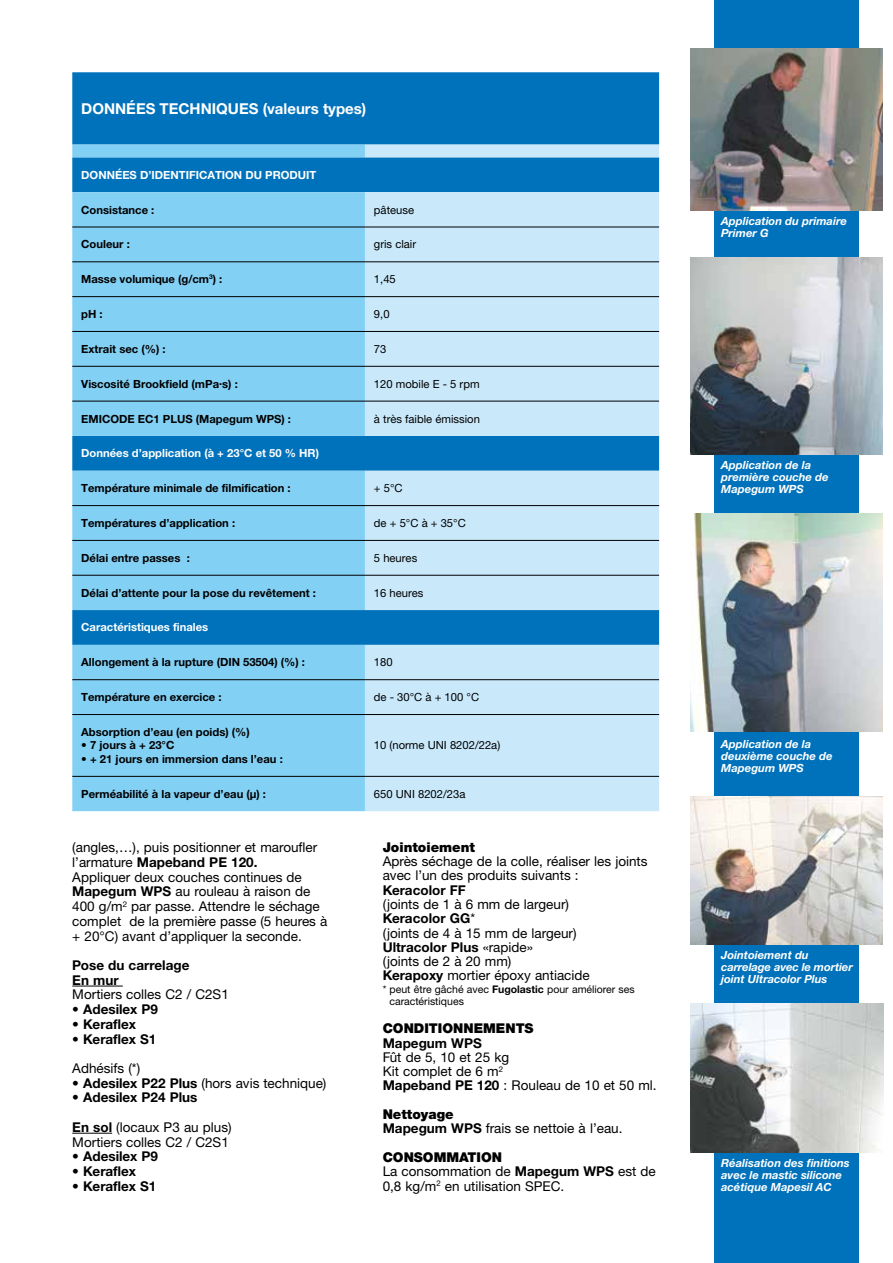
<style>
.page{position:relative;width:893px;height:1263px;background:#fff}
.page>*{position:absolute;margin:0;border:0;box-sizing:border-box;transform-origin:0 0}
.t1{font:700 15px "Helvetica Neue LTW1 G";color:#fff}
.t2{font:13.5px/14.2px "Helvetica Neue LTW1 G";color:#000}
.t3{font:700 13.5px/14.7px "Helvetica Neue LTW1 G";color:#000}
.t4{font:900 13.5px "Helvetica Neue LTW1 G";color:#000}
.t5{font:700 11.25px "Helvetica Neue LTW1 G";color:#000}
.t6{font:italic 700 11.25px/12px "Helvetica Neue LTW1 G";color:#fff}
.t7{font:11.25px "Helvetica Neue LTW1 G";color:#000}
.t8{font:700 11.25px "Helvetica Neue LTW1 G";color:#fff}
.t9{font:10.5px/12px "Helvetica Neue LTW1 G";color:#000}
.s1{font-weight:700}
.s2{font-weight:400}
.s3{font-weight:900}
</style>
<div class="page">
<div style="left:72px;top:72px;width:587px;height:73px;background:#0072bb"></div>
<svg style="left:72px;top:145px;width:293px;height:666px;background:#6ec0ea"></svg>
<svg style="left:365px;top:145px;width:294px;height:666px;background:#a8d5ef"></svg>
<hr style="left:72px;top:227px;width:293px;height:1px;background:#000">
<hr style="left:365px;top:227px;width:294px;height:1px;background:#000">
<hr style="left:72px;top:261px;width:293px;height:1px;background:#000">
<hr style="left:365px;top:261px;width:294px;height:1px;background:#000">
<hr style="left:72px;top:296px;width:293px;height:1px;background:#000">
<hr style="left:365px;top:296px;width:294px;height:1px;background:#000">
<hr style="left:72px;top:505px;width:293px;height:1px;background:#000">
<hr style="left:365px;top:505px;width:294px;height:1px;background:#000">
<hr style="left:72px;top:540px;width:293px;height:1px;background:#000">
<hr style="left:365px;top:540px;width:294px;height:1px;background:#000">
<hr style="left:72px;top:575px;width:293px;height:1px;background:#000">
<hr style="left:365px;top:575px;width:294px;height:1px;background:#000">
<hr style="left:72px;top:679px;width:293px;height:1px;background:#000">
<hr style="left:365px;top:679px;width:294px;height:1px;background:#000">
<hr style="left:72px;top:714px;width:293px;height:1px;background:#000">
<hr style="left:365px;top:714px;width:294px;height:1px;background:#000">
<hr style="left:72px;top:776px;width:293px;height:1px;background:#000">
<hr style="left:365px;top:776px;width:294px;height:1px;background:#000">
<hr style="left:72px;top:331px;width:293px;height:1px;background:#000">
<hr style="left:365px;top:331px;width:294px;height:1px;background:#000">
<hr style="left:72px;top:366px;width:293px;height:1px;background:#000">
<hr style="left:365px;top:366px;width:294px;height:1px;background:#000">
<hr style="left:72px;top:401px;width:293px;height:1px;background:#000">
<hr style="left:365px;top:401px;width:294px;height:1px;background:#000">
<div style="left:714px;top:0;width:145px;height:1263px;background:#0072bb"></div>
<img style="left:690px;top:48px;width:193px;height:162px">
<img style="left:690px;top:258px;width:193px;height:197px">
<img style="left:690px;top:514px;width:193px;height:217px">
<img style="left:690px;top:796px;width:193px;height:149px">
<img style="left:691px;top:1003px;width:192px;height:149px">
<hr style="left:72px;top:986px;width:51px;height:1px;background:#000">
<hr style="left:72px;top:1133px;width:40px;height:1px;background:#000">
<p class="t1" style="left:81px;top:99px;width:287px">DONNÉES TECHNIQUES (valeurs types)</p>
<p class="t8" style="left:81px;top:168px;width:237px">DONNÉES D’IDENTIFICATION DU PRODUIT</p>
<p class="t5" style="left:81px;top:203px;width:75px">Consistance :</p>
<p class="t7" style="left:374px;top:203px;width:42px">pâteuse</p>
<p class="t5" style="left:81px;top:237px;width:50px">Couleur :</p>
<p class="t7" style="left:374px;top:237px;width:44px">gris clair</p>
<p class="t5" style="left:81px;top:272px;width:143px">Masse volumique (g/cm<sup>3</sup>) :</p>
<p class="t7" style="left:374px;top:272px;width:23px">1,45</p>
<p class="t5" style="left:81px;top:307px;width:23px">pH :</p>
<p class="t7" style="left:374px;top:307px;width:17px">9,0</p>
<p class="t5" style="left:81px;top:342px;width:86px">Extrait sec (%) :</p>
<p class="t7" style="left:374px;top:342px;width:14px">73</p>
<p class="t5" style="left:81px;top:377px;width:158px">Viscosité Brookfield (mPa.s) :</p>
<p class="t7" style="left:374px;top:377px;width:107px">120 mobile E - 5 rpm</p>
<p class="t5" style="left:81px;top:412px;width:211px">EMICODE EC1 PLUS (Mapegum WPS) :</p>
<p class="t7" style="left:374px;top:412px;width:108px">à très faible émission</p>
<p class="t8" style="left:81px;top:446px;width:239px">Données d’application (à + 23°C et 50 % HR)</p>
<p class="t5" style="left:81px;top:481px;width:211px">Température minimale de filmification :</p>
<p class="t7" style="left:374px;top:481px;width:30px">+ 5°C</p>
<p class="t5" style="left:81px;top:516px;width:155px">Températures d’application :</p>
<p class="t7" style="left:374px;top:516px;width:93px">de + 5°C à + 35°C</p>
<p class="t5" style="left:81px;top:551px;width:110px">Délai entre passes :</p>
<p class="t7" style="left:374px;top:551px;width:45px">5 heures</p>
<p class="t5" style="left:81px;top:586px;width:236px">Délai d’attente pour la pose du revêtement :</p>
<p class="t7" style="left:374px;top:586px;width:51px">16 heures</p>
<p class="t8" style="left:81px;top:620px;width:129px">Caractéristiques finales</p>
<p class="t5" style="left:81px;top:655px;width:225px">Allongement à la rupture (DIN 53504) (%) :</p>
<p class="t7" style="left:374px;top:655px;width:20px">180</p>
<p class="t5" style="left:81px;top:690px;width:142px">Température en exercice :</p>
<p class="t7" style="left:374px;top:690px;width:107px">de - 30°C à + 100 °C</p>
<p class="t5" style="left:81px;top:725px;width:170px">Absorption d’eau (en poids) (%)</p>
<p class="t5" style="left:81px;top:738px;width:95px">• 7 jours à + 23°C</p>
<p class="t5" style="left:81px;top:752px;width:203px">• + 21 jours en immersion dans l’eau :</p>
<p class="t7" style="left:374px;top:738px;width:128px">10 (norme UNI 8202/22a)</p>
<p class="t5" style="left:81px;top:787px;width:186px">Perméabilité à la vapeur d’eau (µ) :</p>
<p class="t7" style="left:374px;top:787px;width:93px">650 UNI 8202/23a</p>
<p class="t2" style="left:72px;top:840px;width:257px;line-height:14.7px">(angles,…), puis positionner et maroufler l’armature <span class="s1">Mapeband PE 120.<br></span>Appliquer deux couches continues de <span class="s1">Mapegum WPS</span> au rouleau à raison de 400 g/m<sup>2</sup> par passe. Attendre le séchage complet de la première passe (5 heures à + 20°C) avant d’appliquer la seconde.</p>
<p class="t3" style="left:72px;top:958px;width:119px">Pose du carrelage<br>En mur</p>
<p class="t2" style="left:72px;top:987px;width:158px">Mortiers colles C2 / C2S1</p>
<p class="t3" style="left:72px;top:1002px;width:87px">• Adesilex P9</p>
<p class="t3" style="left:72px;top:1016px;width:65px">• Keraflex</p>
<p class="t3" style="left:72px;top:1031px;width:86px">• Keraflex S1</p>
<p class="t2" style="left:72px;top:1061px;width:69px">Adhésifs (*)</p>
<p class="t2" style="left:72px;top:1076px;width:256px"><span class="s1">• Adesilex P22 Plus</span> (hors avis technique)</p>
<p class="t3" style="left:72px;top:1083px;width:161px;line-height:29.4px">• Adesilex P24 Plus<br>En sol <span class="s2">(locaux P3 au plus)</span></p>
<p class="t2" style="left:72px;top:1134px;width:158px">Mortiers colles C2 / C2S1</p>
<p class="t3" style="left:72px;top:1149px;width:87px">• Adesilex P9</p>
<p class="t3" style="left:72px;top:1164px;width:65px">• Keraflex</p>
<p class="t3" style="left:72px;top:1178px;width:86px">• Keraflex S1</p>
<p class="t4" style="left:383px;top:839px;width:94px">Jointoiement</p>
<p class="t2" style="left:383px;top:854px;width:266px">Après séchage de la colle, réaliser les joints avec l’un des produits suivants :</p>
<p class="t3" style="left:383px;top:882px;width:85px">Keracolor FF</p>
<p class="t2" style="left:383px;top:897px;width:209px">(joints de 1 à 6 mm de largeur)<br><span class="s1">Keracolor GG</span>*<br>(joints de 4 à 15 mm de largeur)<br><span class="s1">Ultracolor Plus</span> «rapide»<br>(joints de 2 à 20 mm)<br><span class="s1">Kerapoxy</span> mortier époxy antiacide</p>
<p class="t9" style="left:390px;top:983px;width:247px;text-indent:-7px">* peut être gâché avec <span class="s1">Fugolastic</span> pour améliorer ses caractéristiques</p>
<p class="t4" style="left:383px;top:1020px;width:152px">CONDITIONNEMENTS</p>
<p class="t3" style="left:383px;top:1035px;width:101px">Mapegum WPS</p>
<p class="t2" style="left:383px;top:1050px;width:275px">Fût de 5, 10 et 25 kg<br>Kit complet de 6 m<sup>2<br></sup><span class="s1">Mapeband PE 120</span> : Rouleau de 10 et 50 ml.</p>
<p class="t2" style="left:383px;top:1107px;width:241px"><span class="s3">Nettoyage<br></span><span class="s1">Mapegum WPS</span> frais se nettoie à l’eau.</p>
<p class="t2" style="left:383px;top:1150px;width:275px"><span class="s3">CONSOMMATION<br></span>La consommation de <span class="s1">Mapegum WPS</span> est de<br>0,8 kg/m<sup>2</sup> en utilisation SPEC.</p>
<p class="t6" style="left:721px;top:215px;width:127px">Application du primaire<br>Primer G</p>
<p class="t6" style="left:721px;top:459px;width:109px">Application de la première couche de<br>Mapegum WPS</p>
<p class="t6" style="left:721px;top:738px;width:113px">Application de la deuxième couche de<br>Mapegum WPS</p>
<p class="t6" style="left:721px;top:949px;width:133px">Jointoiement du carrelage avec le mortier joint Ultracolor Plus</p>
<p class="t6" style="left:721px;top:1156px;width:130px">Réalisation des finitions avec le mastic silicone acétique Mapesil AC</p>
</div>
